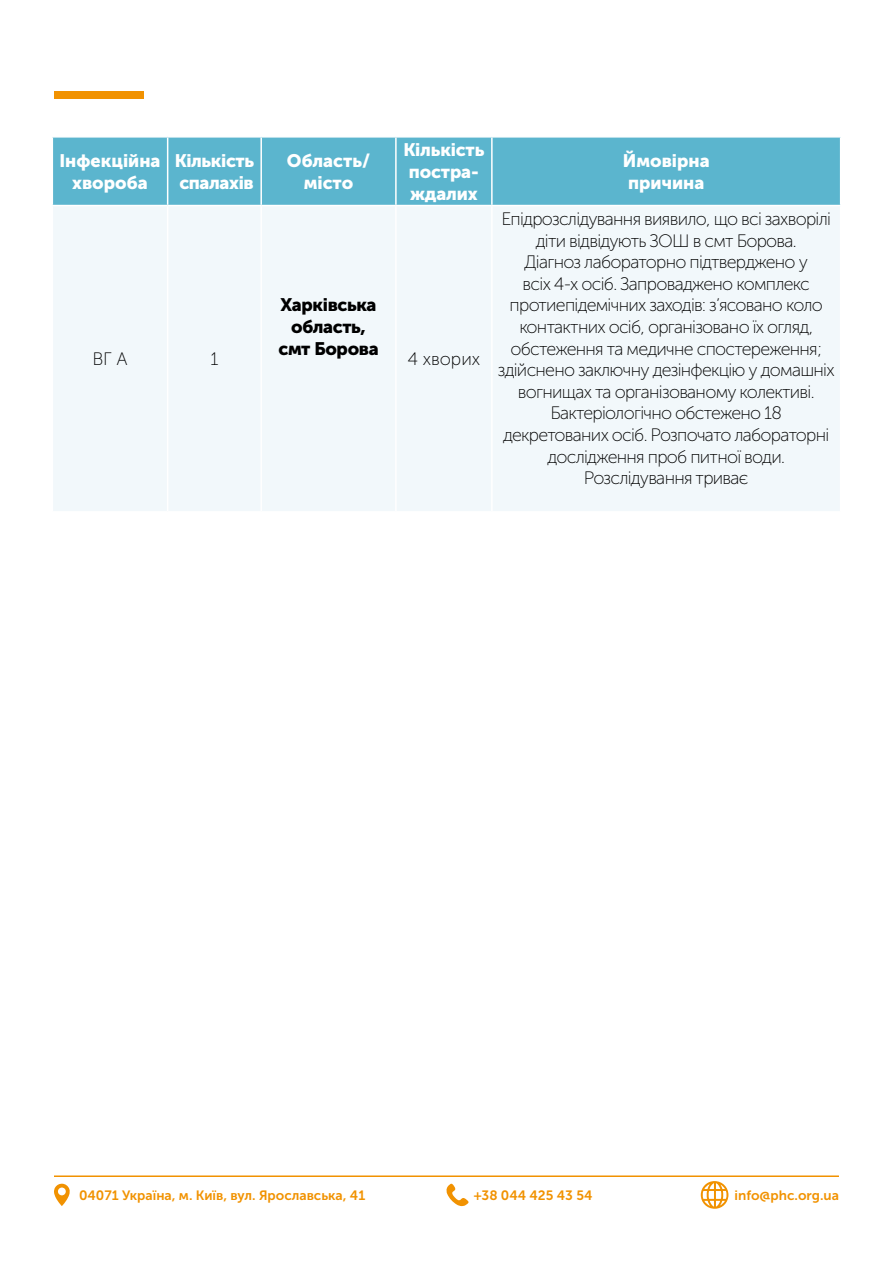
<style>
.page{position:relative;width:893px;height:1263px;background:#fff}
.page>*{position:absolute;margin:0;border:0;box-sizing:border-box;transform-origin:0 0}
.t1{font:18px/21.6px "Museo Sans Cyrl 100";letter-spacing:-.04em;color:#000;text-align:center}
.t2{font:18px/21.6px "Museo Sans Cyrl 900";letter-spacing:-.005em;color:#fff;text-align:center}
.t3{font:18px/21.6px "Museo Sans Cyrl 900";letter-spacing:-.02em;color:#000;text-align:center}
.t4{font:13.5px "Museo Sans Cyrl 700";color:#f19201}
</style>
<div class="page">
<hr style="left:54px;top:1175px;width:785px;height:2px;background:#f19201">
<svg style="left:701px;top:1181px;width:27px;height:28px"></svg>
<svg style="left:54px;top:1184px;width:16px;height:22px"></svg>
<svg style="left:446px;top:1183px;width:23px;height:23px"></svg>
<div style="left:54px;top:91px;width:90px;height:8px;background:#f19201"></div>
<div style="left:53px;top:138px;width:787px;height:67px;background:#5bb5ce"></div>
<div style="left:53px;top:207px;width:787px;height:304px;background:#f2f8fb"></div>
<hr style="left:167px;top:138px;width:1px;height:67px;background:#fff">
<hr style="left:260px;top:138px;width:2px;height:67px;background:#fff">
<hr style="left:395px;top:138px;width:2px;height:67px;background:#fff">
<hr style="left:491px;top:138px;width:2px;height:67px;background:#fff">
<hr style="left:167px;top:206px;width:1px;height:305px;background:#fff">
<hr style="left:260px;top:206px;width:2px;height:305px;background:#fff">
<hr style="left:395px;top:206px;width:2px;height:305px;background:#fff">
<hr style="left:491px;top:206px;width:2px;height:305px;background:#fff">
<p class="t2" style="left:60px;top:150px;width:102px">Інфекційна хвороба</p>
<p class="t2" style="left:175px;top:150px;width:81px;text-align:left">Кількість спалахів</p>
<p class="t2" style="left:287px;top:150px;width:85px">Область/ місто</p>
<p class="t2" style="left:403px;top:139px;width:82px">Кількість постра&shy;ждалих</p>
<p class="t2" style="left:623px;top:150px;width:88px;text-align:left">Ймовірна причина</p>
<p class="t1" style="left:92px;top:349px;width:37px">ВГ А</p>
<p class="t1" style="left:210px;top:349px;width:10px">1</p>
<p class="t3" style="left:278px;top:294px;width:102px">Харківська область, смт Борова</p>
<p class="t1" style="left:408px;top:349px;width:74px">4 хворих</p>
<p class="t1" style="left:498px;top:208px;width:338px">Епідрозслідування виявило, що всі захворілі діти відвідують ЗОШ в смт Борова.<br>Діагноз лабораторно підтверджено у<br>всіх 4-х осіб. Запроваджено комплекс протиепідемічних заходів: з’ясовано коло контактних осіб, організовано їх огляд, обстеження та медичне спостереження; здійснено заключну дезінфекцію у домашніх вогнищах та організованому колективі.<br>Бактеріологічно обстежено 18 декретованих осіб. Розпочато лабораторні дослідження проб питної води.<br>Розслідування триває</p>
<p class="t4" style="left:79px;top:1188px;width:288px">04071 Україна, м. Київ, вул. Ярославська, 41</p>
<p class="t4" style="left:474px;top:1188px;width:120px">+38 044 425 43 54</p>
<p class="t4" style="left:735px;top:1188px;width:106px">info@phc.org.ua</p>
</div>
